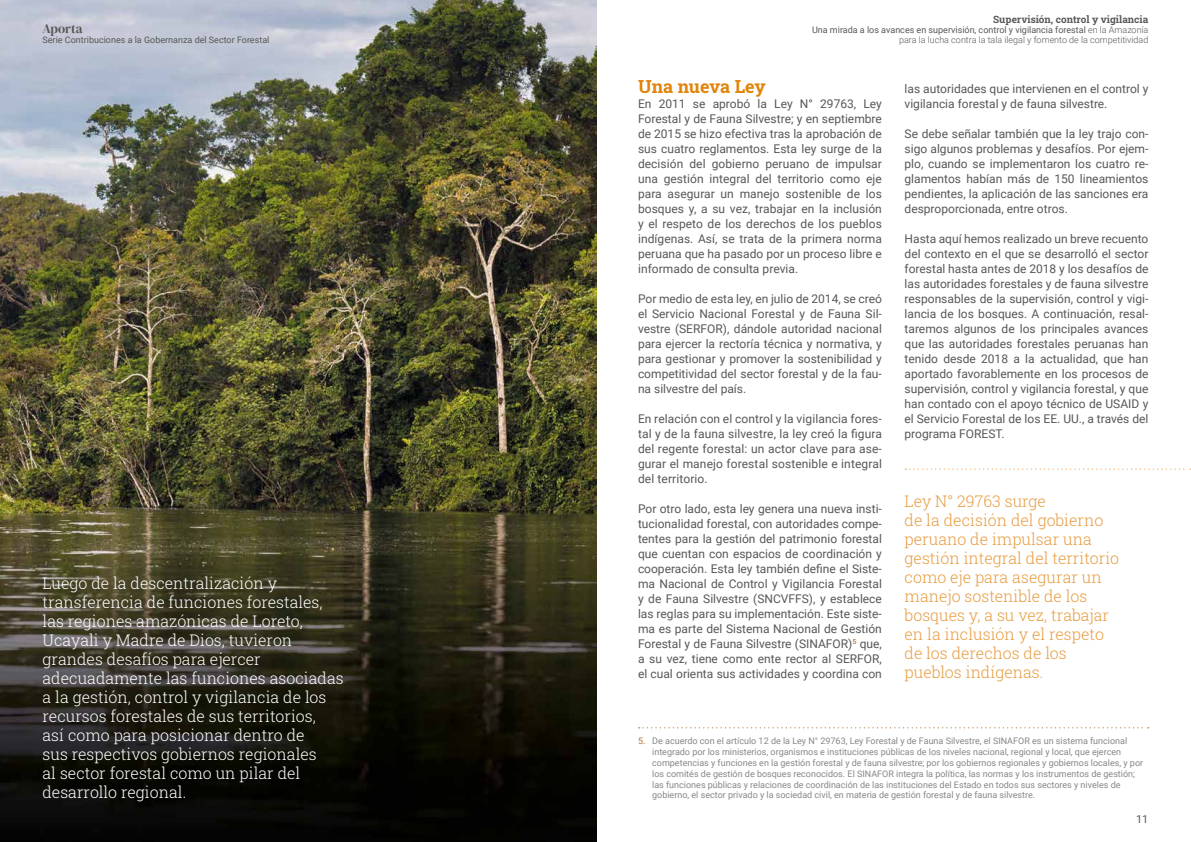
<style>
.page{position:relative;width:1191px;height:842px;background:#fff}
.page>*{position:absolute;margin:0;border:0;box-sizing:border-box;transform-origin:0 0}
.t1{font:700 18px "Roboto Slab";letter-spacing:-.005em;color:#e18409}
.t2{font:300 16px/19px "Roboto Slab";color:#fff}
.t3{font:300 16px/19px "Roboto Slab";color:#e89d42}
.t4{font:13px "DM Serif Display";color:#575756}
.t5{font:12px/15px "Roboto";color:#575756;text-align:justify}
.t6{font:11px "Roboto";color:#575756}
.t7{font:700 10px "Roboto Slab";color:#575756}
.t8{font:9px/10.8px "Roboto";color:#878787}
.t9{font:300 9px/10px "Roboto";color:#575756;text-align:right}
.t10{font:9px "Roboto";color:#575756}
.s1{font-weight:400}
.s2{color:#b5783c}
</style>
<div class="page">
<img style="left:0;top:0;width:597px;height:842px">
<svg style="left:639px;top:727px;width:509px;height:1px"></svg>
<svg style="left:905px;top:468px;width:286px;height:2px"></svg>
<p class="t4" style="left:43px;top:21px;width:42px">Aporta</p>
<p class="t10" style="left:43px;top:33px;width:228px">Serie Contribuciones a la Gobernanza del Sector Forestal</p>
<p class="t2" style="left:43px;top:574px;width:303px">Luego de la descentralización y transferencia de funciones forestales, las regiones amazónicas de Loreto, Ucayali y Madre de Dios, tuvieron grandes desafíos para ejercer adecuadamente las funciones asociadas a la gestión, control y vigilancia de los recursos forestales de sus territorios,<br>así como para posicionar dentro de<br>sus respectivos gobiernos regionales<br>al sector forestal como un pilar del desarrollo regional.</p>
<p class="t7" style="left:993px;top:12px;width:157px">Supervisión, control y vigilancia</p>
<p class="t9" style="left:812px;top:24px;width:338px"><span class="s1">Una mirada a los avances en supervisión, control y vigilancia forestal</span> en la Amazonía para la lucha contra la tala ilegal y fomento de la competitividad</p>
<h1 class="t1" style="left:638px;top:75px;width:129px">Una nueva Ley</h1>
<p class="t5" style="left:638px;top:96px;width:245px">En 2011 se aprobó la Ley N° 29763, Ley Forestal y de Fauna Silvestre; y en septiembre de 2015 se hizo efectiva tras la aprobación de sus cuatro reglamentos. Esta ley surge de la decisión del gobierno peruano de impulsar una gestión integral del territorio como eje para asegurar un manejo sostenible de los bosques y, a su vez, trabajar en la inclusión y el respeto de los derechos de los pueblos indígenas. Así, se trata de la primera norma peruana que ha pasado por un proceso libre e informado de consulta previa.</p>
<p class="t5" style="left:638px;top:291px;width:245px">Por medio de esta ley, en julio de 2014, se creó el Servicio Nacional Forestal y de Fauna Sil&shy;vestre (SERFOR), dándole autoridad nacional para ejercer la rectoría técnica y normativa, y para gestionar y promover la sostenibilidad y competitividad del sector forestal y de la fau&shy;na silvestre del país.</p>
<p class="t5" style="left:638px;top:411px;width:245px">En relación con el control y la vigilancia fores&shy;tal y de la fauna silvestre, la ley creó la figura del regente forestal: un actor clave para ase&shy;gurar el manejo forestal sostenible e integral del territorio.</p>
<p class="t5" style="left:638px;top:501px;width:245px">Por otro lado, esta ley genera una nueva insti&shy;tucionalidad forestal, con autoridades compe&shy;tentes para la gestión del patrimonio forestal que cuentan con espacios de coordinación y cooperación. Esta ley también define el Siste&shy;ma Nacional de Control y Vigilancia Forestal y de Fauna Silvestre (SNCVFFS), y establece las reglas para su implementación. Este siste&shy;ma es parte del Sistema Nacional de Gestión Forestal y de Fauna Silvestre (SINAFOR)<sup>5</sup> que, a su vez, tiene como ente rector al SERFOR, el cual orienta sus actividades y coordina con</p>
<p class="t5" style="left:904px;top:81px;width:245px">las autoridades que intervienen en el control y vigilancia forestal y de fauna silvestre.</p>
<p class="t5" style="left:904px;top:126px;width:245px">Se debe señalar también que la ley trajo con&shy;sigo algunos problemas y desafíos. Por ejem&shy;plo, cuando se implementaron los cuatro re&shy;glamentos habían más de 150 lineamientos pendientes, la aplicación de las sanciones era desproporcionada, entre otros.</p>
<p class="t5" style="left:904px;top:231px;width:245px">Hasta aquí hemos realizado un breve recuento del contexto en el que se desarrolló el sector forestal hasta antes de 2018 y los desafíos de las autoridades forestales y de fauna silvestre responsables de la supervisión, control y vigi&shy;lancia de los bosques. A continuación, resal&shy;taremos algunos de los principales avances que las autoridades forestales peruanas han tenido desde 2018 a la actualidad, que han aportado favorablemente en los procesos de supervisión, control y vigilancia forestal, y que han contado con el apoyo técnico de USAID y el Servicio Forestal de los EE. UU., a través del programa FOREST.</p>
<p class="t3" style="left:904px;top:492px;width:216px">Ley N° 29763 surge<br>de la decisión del gobierno peruano de impulsar una gestión integral del territorio como eje para asegurar un manejo sostenible de los bosques y, a su vez, trabajar en la inclusión y el respeto de los derechos de los pueblos indígenas.</p>
<p class="t8" style="left:652px;top:735px;width:492px;text-indent:-14px"><span class="s2">5.</span> De acuerdo con el artículo 12 de la Ley N° 29763, Ley Forestal y de Fauna Silvestre, el SINAFOR es un sistema funcional integrado por los ministerios, organismos e instituciones públicas de los niveles nacional, regional y local, que ejercen competencias y funciones en la gestión forestal y de fauna silvestre; por los gobiernos regionales y gobiernos locales, y por los comités de gestión de bosques reconocidos. El SINAFOR integra la política, las normas y los instrumentos de gestión; las funciones públicas y relaciones de coordinación de las instituciones del Estado en todos sus sectores y niveles de gobierno, el sector privado y la sociedad civil, en materia de gestión forestal y de fauna silvestre.</p>
<p class="t6" style="left:1136px;top:811px;width:14px">11</p>
</div>
